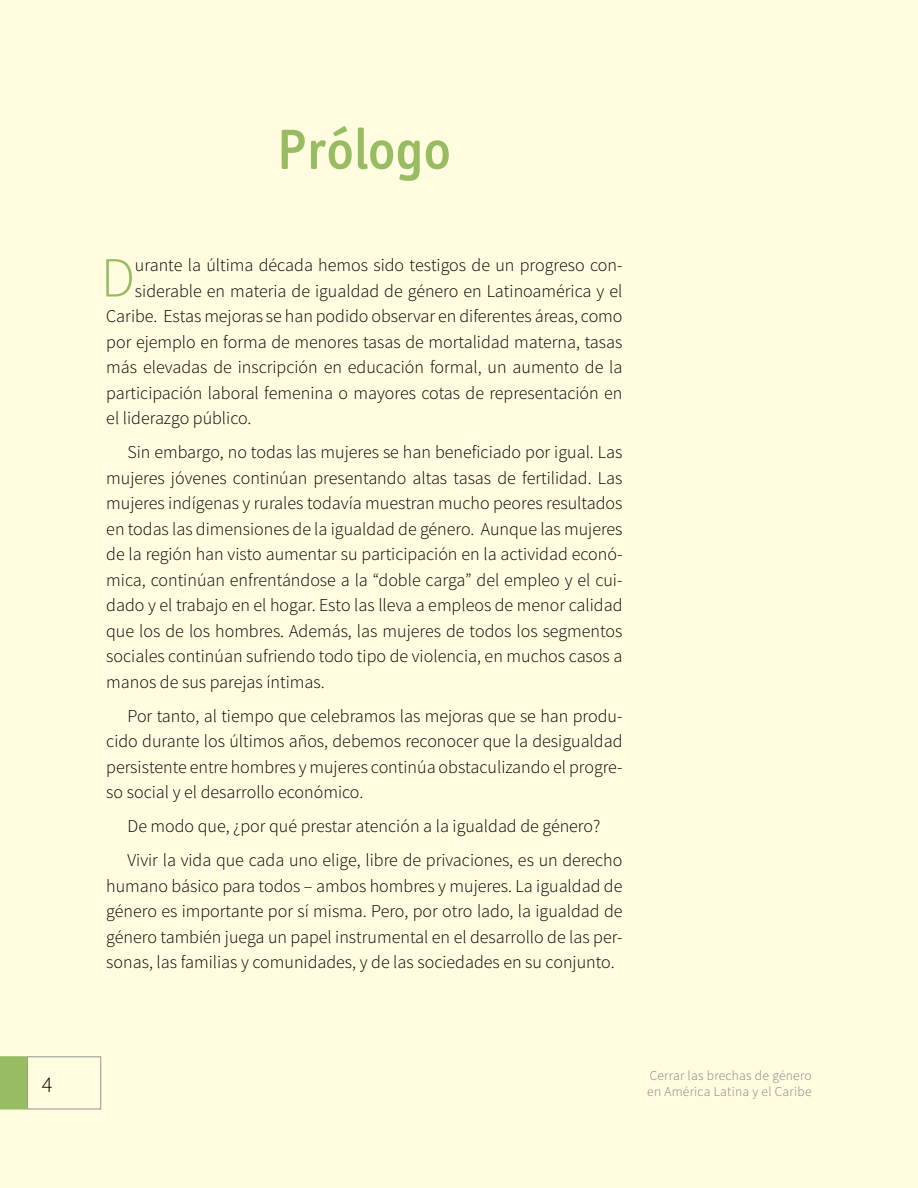
<style>
.page{position:relative;width:918px;height:1188px;background:#fffcdf}
.page>*{position:absolute;margin:0;border:0;box-sizing:border-box;transform-origin:0 0}
.t1{font:500 58.5px "Info Disp";color:#98bc61}
.t2{font:300 56.7px "Source Sans Pro";color:#98bc61}
.t3{font:300 22.5px "Source Sans Pro";color:#000}
.t4{font:300 18px/25.5px "Source Sans Pro";color:#000;text-align:justify}
.t5{font:300 13.5px/16.2px "Source Sans Pro";letter-spacing:.02em;color:#808285}
</style>
<div class="page">
<div style="left:27px;top:1056px;width:74px;height:53px;border:1px solid #939598"></div>
<svg style="left:0;top:1056px;width:27px;height:53px"></svg>
<h1 class="t1" style="left:278px;top:117px;width:175px">Prólogo</h1>
<h2 class="t2" style="left:101px;top:243px;width:35px">D</h2>
<p class="t4" style="left:135px;top:252px;width:489px">urante la última década hemos sido testigos de un progreso con-</p>
<p class="t4" style="left:135px;top:278px;width:489px">siderable en materia de igualdad de género en Latinoamérica y el</p>
<p class="t4" style="left:106px;top:303px;width:518px">Caribe. Estas mejoras se han podido observar en diferentes áreas, como</p>
<p class="t4" style="left:106px;top:329px;width:518px">por ejemplo en forma de menores tasas de mortalidad materna, tasas</p>
<p class="t4" style="left:106px;top:354px;width:518px">más elevadas de inscripción en educación formal, un aumento de la</p>
<p class="t4" style="left:106px;top:380px;width:518px">participación laboral femenina o mayores cotas de representación en</p>
<p class="t4" style="left:106px;top:405px;width:147px">el liderazgo público.</p>
<p class="t4" style="left:106px;top:439px;width:518px;text-indent:21px">Sin embargo, no todas las mujeres se han beneficiado por igual. Las mujeres jóvenes continúan presentando altas tasas de fertilidad. Las mujeres indígenas y rurales todavía muestran mucho peores resultados en todas las dimensiones de la igualdad de género. Aunque las mujeres de la región han visto aumentar su participación en la actividad econó&shy;mica, continúan enfrentándose a la “doble carga” del empleo y el cui&shy;dado y el trabajo en el hogar. Esto las lleva a empleos de menor calidad que los de los hombres. Además, las mujeres de todos los segmentos sociales continúan sufriendo todo tipo de violencia, en muchos casos a manos de sus parejas íntimas.</p>
<p class="t4" style="left:106px;top:703px;width:518px;text-indent:21px">Por tanto, al tiempo que celebramos las mejoras que se han produ&shy;cido durante los últimos años, debemos reconocer que la desigualdad persistente entre hombres y mujeres continúa obstaculizando el progre&shy;so social y el desarrollo económico.</p>
<p class="t4" style="left:128px;top:809px;width:496px;line-height:34px">De modo que, ¿por qué prestar atención a la igualdad de género?<br>Vivir la vida que cada uno elige, libre de privaciones, es un derecho</p>
<p class="t4" style="left:106px;top:873px;width:518px">humano básico para todos – ambos hombres y mujeres. La igualdad de género es importante por sí misma. Pero, por otro lado, la igualdad de género también juega un papel instrumental en el desarrollo de las per&shy;sonas, las familias y comunidades, y de las sociedades en su conjunto.</p>
<p class="t3" style="left:42px;top:1071px;width:12px">4</p>
<p class="t5" style="left:647px;top:1067px;width:166px">Cerrar las brechas de género en América Latina y el Caribe</p>
</div>
